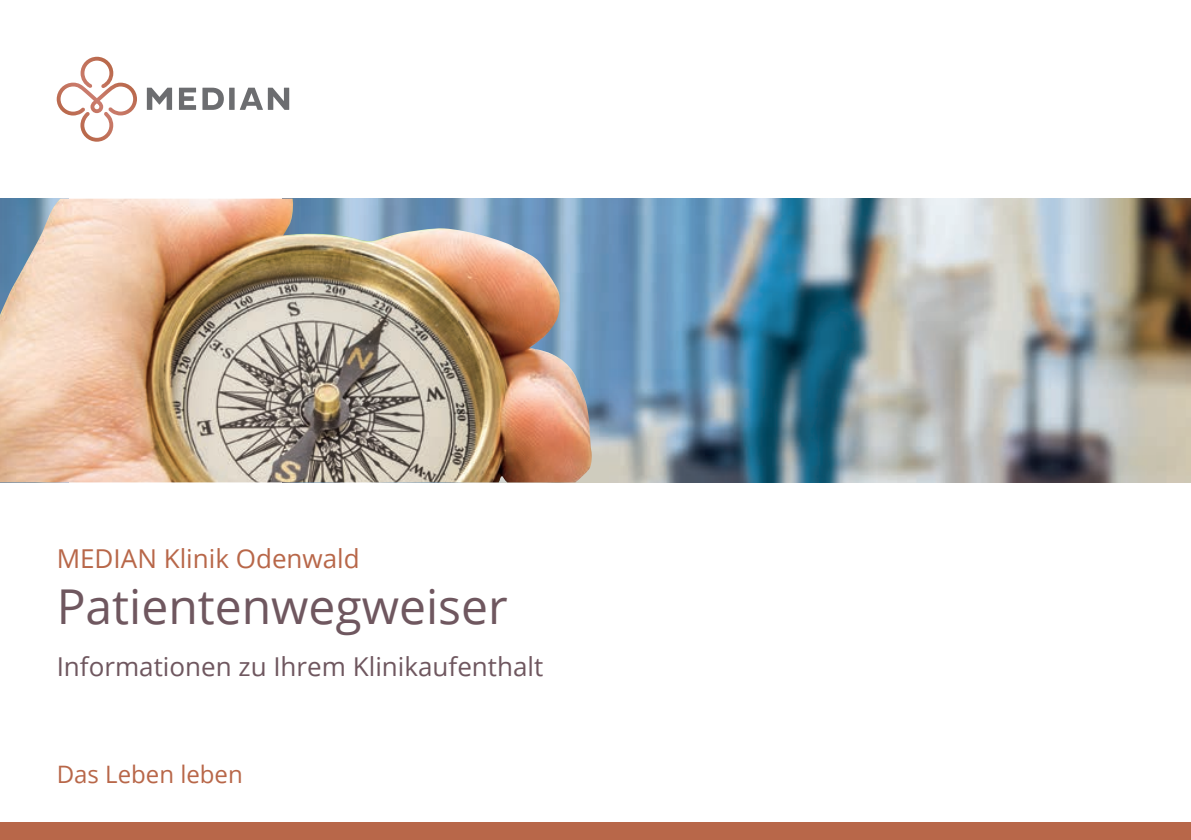
<style>
.page{position:relative;width:1191px;height:840px;background:#fff}
.page>*{position:absolute;margin:0;border:0;box-sizing:border-box;transform-origin:0 0}
.t1{font:48px "Open Sans";color:#6f575f}
.t2{font:26px "Open Sans";color:#6f575f}
.t3{font:26px "Open Sans";color:#b86749}
.t4{font:24px "Open Sans";color:#b86749}
</style>
<div class="page">
<svg style="left:57px;top:57px;width:80px;height:85px"></svg>
<svg style="left:202px;top:88px;width:22px;height:22px"></svg>
<div style="left:229px;top:88px;width:6px;height:22px;background:#6c6d70"></div>
<svg style="left:240px;top:88px;width:49px;height:22px"></svg>
<svg style="left:179px;top:88px;width:17px;height:22px"></svg>
<svg style="left:147px;top:88px;width:25px;height:22px"></svg>
<img style="left:592px;top:198px;width:599px;height:284px">
<img style="left:0;top:198px;width:592px;height:284px">
<div style="left:0;top:822px;width:1191px;height:17px;background:#b86749"></div>
<p class="t3" style="left:57px;top:540px;width:304px">MEDIAN Klinik Odenwald</p>
<h1 class="t1" style="left:57px;top:573px;width:452px">Patientenwegweiser</h1>
<p class="t2" style="left:57px;top:648px;width:488px">Informationen zu Ihrem Klinikaufenthalt</p>
<p class="t4" style="left:57px;top:757px;width:188px">Das Leben leben</p>
</div>
